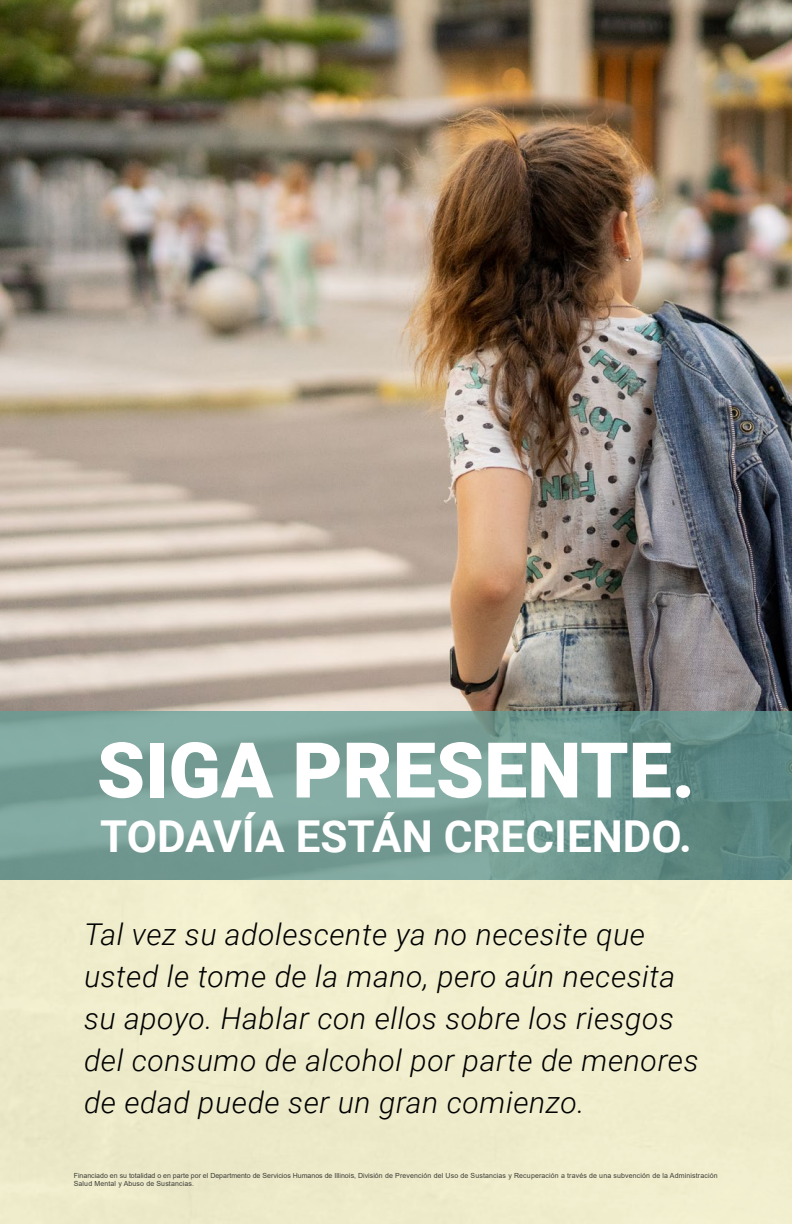
<style>
.page{position:relative;width:792px;height:1224px;background:#fff}
.page>*{position:absolute;margin:0;border:0;box-sizing:border-box;transform-origin:0 0}
.t1{font:900 77px "Roboto";color:#fff}
.t2{font:700 44px "Roboto";color:#fff}
.t3{font:italic 300 30px/42px "Roboto";letter-spacing:.02em;color:#000}
.t4{font:7px/8.4px "Arial";letter-spacing:.02em;color:#3b3c36}
</style>
<div class="page">
<div style="left:0;top:880px;width:792px;height:344px;background:#f0edcd"></div>
<img style="left:0;top:0;width:792px;height:712px">
<svg style="left:0;top:712px;width:792px;height:168px;background:#749c95"></svg>
<h1 class="t1" style="left:97px;top:716px;width:600px">SIGA PRESENTE.</h1>
<h2 class="t2" style="left:100px;top:805px;width:593px">TODAVÍA ESTÁN CRECIENDO.</h2>
<h3 class="t3" style="left:84px;top:912px;width:616px">Tal vez su adolescente ya no necesite que usted le tome de la mano, pero aún necesita su apoyo. Hablar con ellos sobre los riesgos del consumo de alcohol por parte de menores de edad puede ser un gran comienzo.</h3>
<p class="t4" style="left:74px;top:1171px;width:645px">Financiado en su totalidad o en parte por el Departmento de Servicios Humanos de IllinoiS, División de Prevención del Uso de Sustancias y Recuperación a través de una subvención de la Administración<br>Salud Mental y Abuso de Sustancias.</p>
</div>
